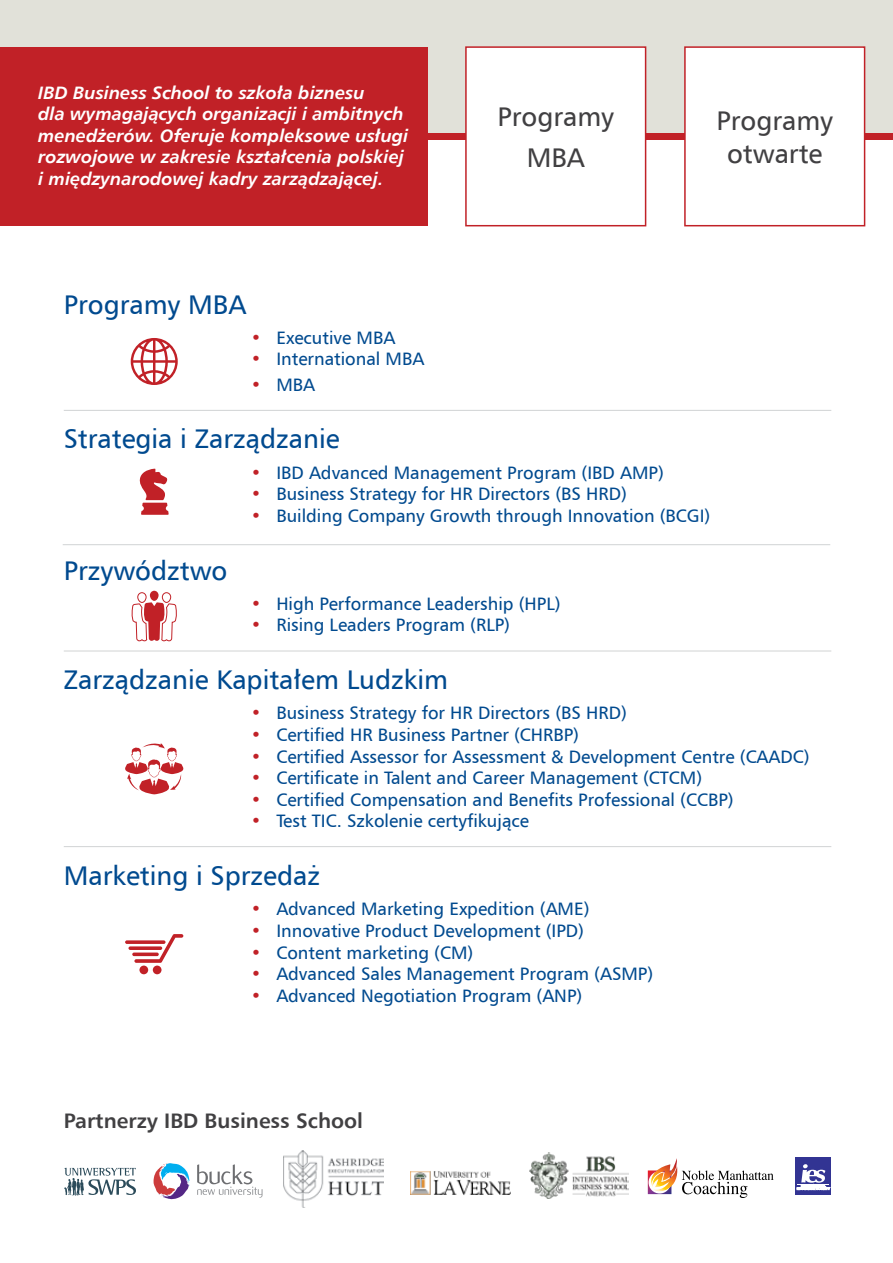
<style>
.page{position:relative;width:893px;height:1263px;background:#fff}
.page>*{position:absolute;margin:0;border:0;box-sizing:border-box;transform-origin:0 0}
.t1{font:27px "Humnst 777 EU";color:#004a8f}
.t2{font:27px/41px "Humnst 777 EU";color:#414042;text-align:center}
.t3{font:700 21px "Humnst 777 EU";color:#414042}
.t4{font:18px "Humnst 777 EU";color:#004a8f}
.t5{font:italic 700 18px/21.6px "Humnst 777 EU";color:#fff}
.s1{color:#c12127}
</style>
<div class="page">
<div style="left:0;top:0;width:893px;height:136px;background:#e1e1d9"></div>
<svg style="left:153px;top:1163px;width:37px;height:36px"></svg>
<svg style="left:197px;top:1164px;width:66px;height:34px"></svg>
<svg style="left:648px;top:1158px;width:126px;height:40px"></svg>
<div style="left:795px;top:1157px;width:36px;height:37px;background:#323493"></div>
<svg style="left:797px;top:1164px;width:33px;height:26px"></svg>
<img style="left:284px;top:1150px;width:100px;height:58px">
<img style="left:410px;top:1171px;width:100px;height:24px">
<img style="left:529px;top:1152px;width:100px;height:46px">
<svg style="left:64px;top:1168px;width:72px;height:27px"></svg>
<hr style="left:64px;top:410px;width:767px;height:1px;background:#d1d3d4">
<hr style="left:63px;top:544px;width:767px;height:1px;background:#d1d3d4">
<hr style="left:64px;top:651px;width:767px;height:1px;background:#d1d3d4">
<hr style="left:64px;top:846px;width:767px;height:1px;background:#d1d3d4">
<svg style="left:125px;top:743px;width:59px;height:51px"></svg>
<svg style="left:130px;top:591px;width:47px;height:61px"></svg>
<svg style="left:134px;top:934px;width:49px;height:29px"></svg>
<div style="left:139px;top:965px;width:9px;height:9px;background:#c12127;border-radius:50%"></div>
<div style="left:153px;top:965px;width:9px;height:9px;background:#c12127;border-radius:50%"></div>
<svg style="left:132px;top:952px;width:27px;height:4px"></svg>
<svg style="left:128px;top:946px;width:34px;height:4px"></svg>
<svg style="left:125px;top:940px;width:41px;height:4px"></svg>
<svg style="left:139px;top:469px;width:30px;height:46px"></svg>
<svg style="left:131px;top:338px;width:47px;height:47px"></svg>
<div style="left:410px;top:133px;width:483px;height:7px;background:#c12127"></div>
<div style="left:0;top:47px;width:427px;height:179px;background:#c12127"></div>
<div style="left:466px;top:47px;width:180px;height:179px;background:#fff"></div>
<div style="left:465px;top:46px;width:181px;height:180px;border:2px solid #c12127"></div>
<div style="left:685px;top:47px;width:180px;height:179px;background:#fff"></div>
<div style="left:684px;top:46px;width:181px;height:180px;border:2px solid #c12127"></div>
<p class="t5" style="left:38px;top:81px;width:372px">IBD Business School to szkoła biznesu<br>dla wymagających organizacji i ambitnych menedżerów. Oferuje kompleksowe usługi rozwojowe w zakresie kształcenia polskiej i międzynarodowej kadry zarządzającej.</p>
<h1 class="t1" style="left:64px;top:287px;width:184px">Programy MBA</h1>
<h1 class="t2" style="left:497px;top:96px;width:118px">Programy<br>MBA</h1>
<h1 class="t2" style="left:716px;top:104px;width:118px;line-height:32.4px">Programy otwarte</h1>
<p class="t4" style="left:251px;top:326px;width:146px"><span class="s1">•</span> Executive MBA</p>
<p class="t4" style="left:251px;top:348px;width:175px"><span class="s1">•</span> International MBA</p>
<p class="t4" style="left:251px;top:373px;width:66px"><span class="s1">•</span> MBA</p>
<h1 class="t1" style="left:64px;top:422px;width:277px">Strategia i Zarządzanie</h1>
<p class="t4" style="left:251px;top:461px;width:414px"><span class="s1">•</span> IBD Advanced Management Program (IBD AMP)</p>
<p class="t4" style="left:251px;top:483px;width:377px"><span class="s1">•</span> Business Strategy for HR Directors (BS HRD)</p>
<p class="t4" style="left:251px;top:504px;width:461px"><span class="s1">•</span> Building Company Growth through Innovation (BCGI)</p>
<h1 class="t1" style="left:64px;top:553px;width:165px">Przywództwo</h1>
<p class="t4" style="left:251px;top:592px;width:311px"><span class="s1">•</span> High Performance Leadership (HPL)</p>
<p class="t4" style="left:251px;top:614px;width:261px"><span class="s1">•</span> Rising Leaders Program (RLP)</p>
<h1 class="t1" style="left:64px;top:663px;width:386px">Zarządzanie Kapitałem Ludzkim</h1>
<p class="t4" style="left:251px;top:702px;width:377px"><span class="s1">•</span> Business Strategy for HR Directors (BS HRD)</p>
<p class="t4" style="left:251px;top:723px;width:330px"><span class="s1">•</span> Certified HR Business Partner (CHRBP)</p>
<p class="t4" style="left:251px;top:745px;width:560px"><span class="s1">•</span> Certified Assessor for Assessment &amp; Development Centre (CAADC)</p>
<p class="t4" style="left:251px;top:767px;width:453px"><span class="s1">•</span> Certificate in Talent and Career Management (CTCM)</p>
<p class="t4" style="left:251px;top:788px;width:484px"><span class="s1">•</span> Certified Compensation and Benefits Professional (CCBP)</p>
<p class="t4" style="left:251px;top:810px;width:280px"><span class="s1">•</span> Test TIC. Szkolenie certyfikujące</p>
<h1 class="t1" style="left:64px;top:859px;width:258px">Marketing i Sprzedaż</h1>
<p class="t4" style="left:251px;top:898px;width:340px"><span class="s1">•</span> Advanced Marketing Expedition (AME)</p>
<p class="t4" style="left:251px;top:919px;width:335px"><span class="s1">•</span> Innovative Product Development (IPD)</p>
<p class="t4" style="left:251px;top:941px;width:224px"><span class="s1">•</span> Content marketing (CM)</p>
<p class="t4" style="left:251px;top:963px;width:404px"><span class="s1">•</span> Advanced Sales Management Program (ASMP)</p>
<p class="t4" style="left:251px;top:984px;width:333px"><span class="s1">•</span> Advanced Negotiation Program (ANP)</p>
<p class="t3" style="left:64px;top:1107px;width:301px">Partnerzy IBD Business School</p>
</div>
